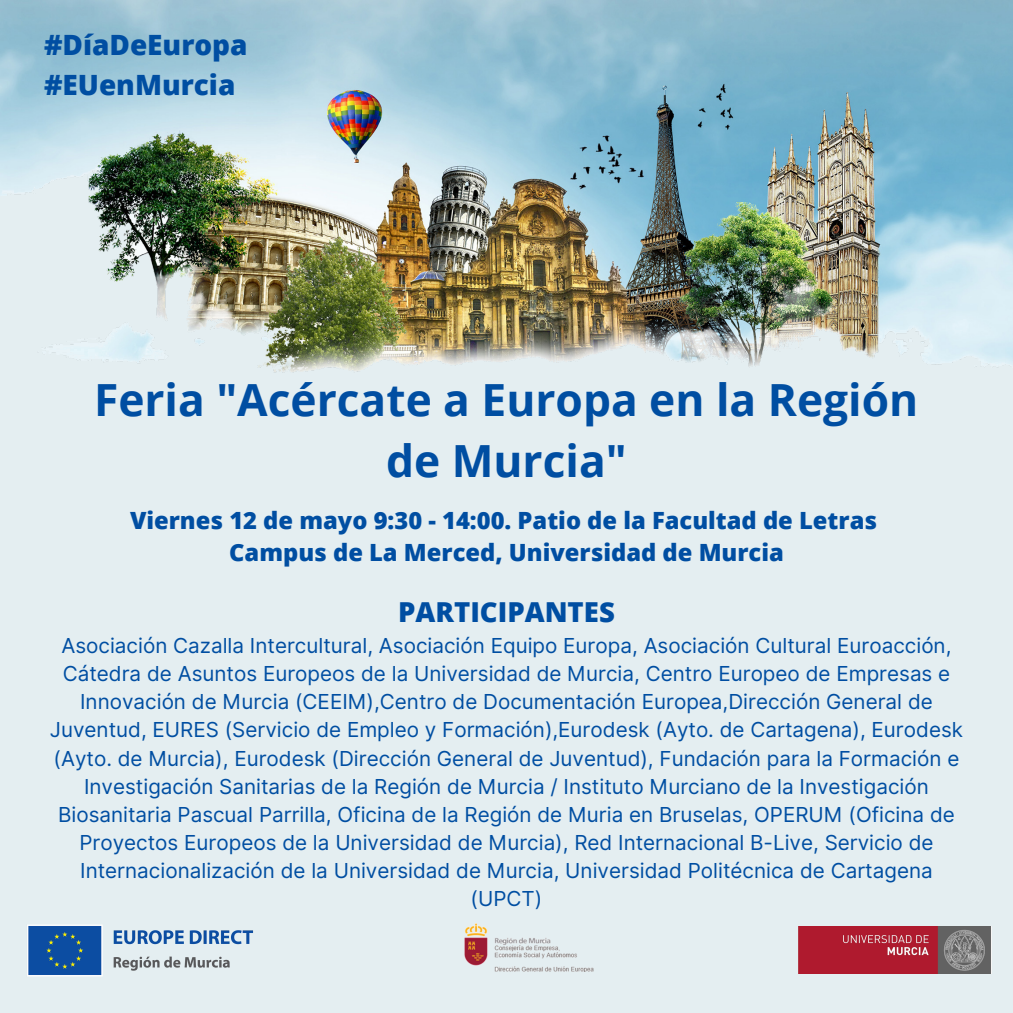
<style>
.page{position:relative;width:1013px;height:1013px;background:#fff}
.page>*{position:absolute;margin:0;border:0;box-sizing:border-box;transform-origin:0 0}
.t1{font:700 44.25px/61.9px "Open Sans";color:#004ea2;text-align:center}
.t2{font:800 27.88px "Open Sans";color:#004ea2}
.t3{font:800 27.5px "Open Sans";color:#004ea2}
.t4{font:800 23.75px "Open Sans";color:#004ea2}
.t5{font:20.62px/28.1px "Inter";color:#004ea2;text-align:center}
</style>
<div class="page">
<div style="left:0;top:0;width:1012px;height:1012px;background:#e4eef1"></div>
<img style="left:0;top:0;width:1012px;height:373px">
<img style="left:27px;top:924px;width:227px;height:52px">
<img style="left:464px;top:924px;width:130px;height:47px">
<img style="left:798px;top:926px;width:193px;height:47px">
<p class="t2" style="left:44px;top:26px;width:205px">#DíaDeEuropa</p>
<p class="t2" style="left:44px;top:65px;width:193px">#EUenMurcia</p>
<p class="t1" style="left:94px;top:367px;width:825px">Feria "Acércate a Europa en la Región de Murcia"</p>
<p class="t4" style="left:130px;top:503px;width:748px">Viernes 12 de mayo 9:30 - 14:00. Patio de la Facultad de Letras</p>
<p class="t4" style="left:229px;top:536px;width:556px">Campus de La Merced, Universidad de Murcia</p>
<p class="t3" style="left:398px;top:592px;width:218px">PARTICIPANTES</p>
<p class="t5" style="left:50px;top:631px;width:914px">Asociación Cazalla Intercultural, Asociación Equipo Europa, Asociación Cultural Euroacción, Cátedra de Asuntos Europeos de la Universidad de Murcia, Centro Europeo de Empresas e Innovación de Murcia (CEEIM),Centro de Documentación Europea,Dirección General de Juventud, EURES (Servicio de Empleo y Formación),Eurodesk (Ayto. de Cartagena), Eurodesk (Ayto. de Murcia), Eurodesk (Dirección General de Juventud), Fundación para la Formación e Investigación Sanitarias de la Región de Murcia / Instituto Murciano de la Investigación Biosanitaria Pascual Parrilla, Oficina de la Región de Muria en Bruselas, OPERUM (Oficina de Proyectos Europeos de la Universidad de Murcia), Red Internacional B-Live, Servicio de Internacionalización de la Universidad de Murcia, Universidad Politécnica de Cartagena (UPCT)</p>
</div>
